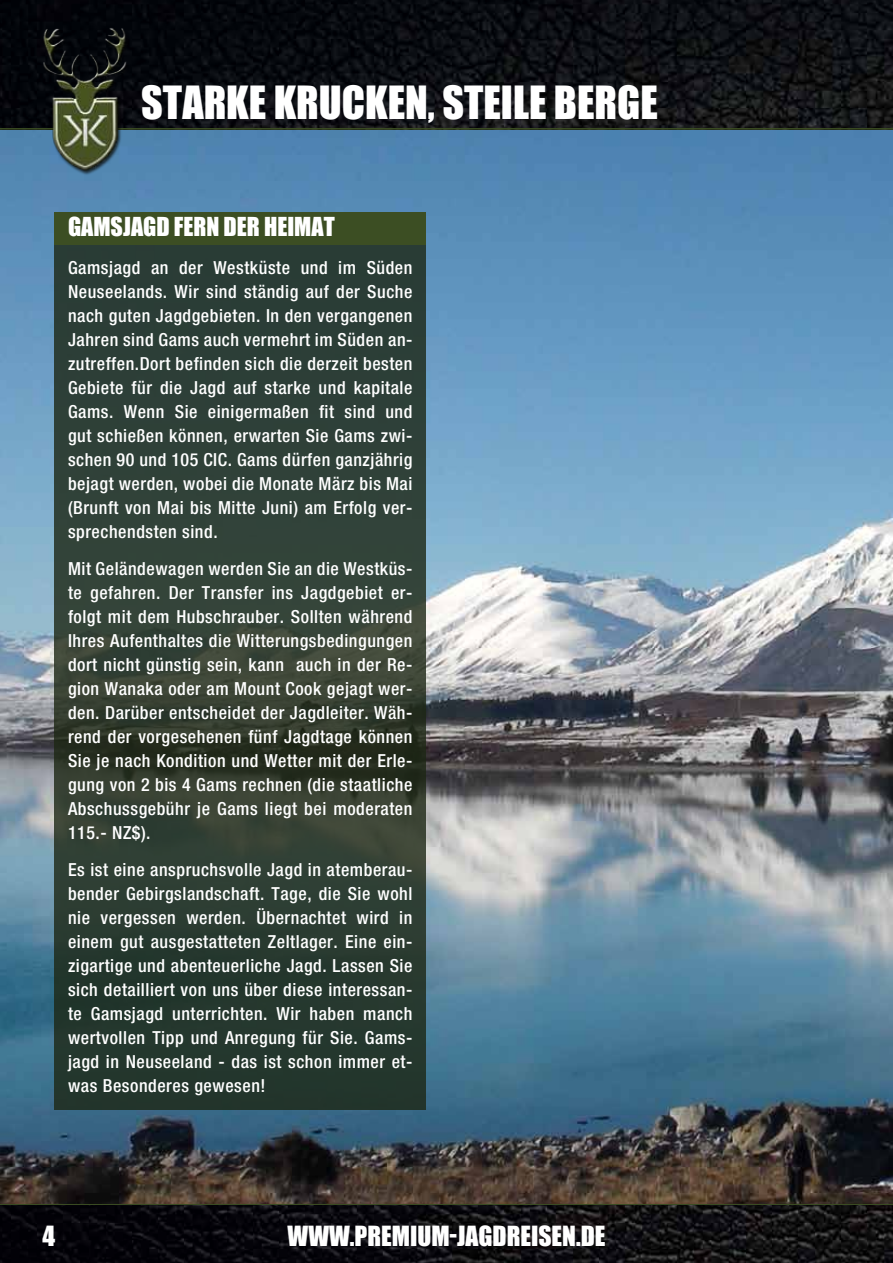
<style>
.page{position:relative;width:893px;height:1263px;background:#fff}
.page>*{position:absolute;margin:0;border:0;box-sizing:border-box;transform-origin:0 0}
.t1{font:42px "Impact";color:#fff}
.t2{font:25.5px "Impact";color:#fff}
.t3{font:24px "Impact";color:#fff}
.t4{font:500 condensed 18px/24px "Helvetica Neue LT Std";letter-spacing:.03em;color:#fff;text-align:justify}
</style>
<div class="page">
<img style="left:0;top:0;width:893px;height:1263px">
<hr style="left:0;top:128px;width:893px;height:2px;background:#3c4e23">
<hr style="left:0;top:1203px;width:893px;height:2px;background:#3c4e23">
<img style="left:0;top:130px;width:893px;height:1074px">
<img style="left:38px;top:19px;width:92px;height:161px">
<div style="left:54px;top:213px;width:371px;height:32px;background:#3c4e23"></div>
<svg style="left:54px;top:245px;width:371px;height:865px;background:#2e3d33"></svg>
<h1 class="t1" style="left:141px;top:70px;width:518px">STARKE KRUCKEN, STEILE BERGE</h1>
<h3 class="t3" style="left:68px;top:208px;width:268px">GAMSJAGD FERN DER HEIMAT</h3>
<p class="t4" style="left:68px;top:256px;width:346px">Gamsjagd an der Westküste und im Süden Neuseelands. Wir sind ständig auf der Suche nach guten Jagdgebieten. In den vergangenen Jahren sind Gams auch vermehrt im Süden an&shy;zutreffen.Dort befinden sich die derzeit besten Gebiete für die Jagd auf starke und kapitale Gams. Wenn Sie einigermaßen fit sind und gut schießen können, erwarten Sie Gams zwi&shy;schen 90 und 105 CIC. Gams dürfen ganzjährig bejagt werden, wobei die Monate März bis Mai (Brunft von Mai bis Mitte Juni) am Erfolg ver&shy;sprechendsten sind.</p>
<p class="t4" style="left:68px;top:556px;width:346px">Mit Geländewagen werden Sie an die Westküs&shy;te gefahren. Der Transfer ins Jagdgebiet er&shy;folgt mit dem Hubschrauber. Sollten während Ihres Aufenthaltes die Witterungsbedingungen dort nicht günstig sein, kann auch in der Re&shy;gion Wanaka oder am Mount Cook gejagt wer&shy;den. Darüber entscheidet der Jagdleiter. Wäh&shy;rend der vorgesehenen fünf Jagdtage können Sie je nach Kondition und Wetter mit der Erle&shy;gung von 2 bis 4 Gams rechnen (die staatliche Abschussgebühr je Gams liegt bei moderaten 115.- NZ$).</p>
<p class="t4" style="left:68px;top:857px;width:346px">Es ist eine anspruchsvolle Jagd in atemberau&shy;bender Gebirgslandschaft. Tage, die Sie wohl nie vergessen werden. Übernachtet wird in einem gut ausgestatteten Zeltlager. Eine ein&shy;zigartige und abenteuerliche Jagd. Lassen Sie sich detailliert von uns über diese interessan&shy;te Gamsjagd unterrichten. Wir haben manch wertvollen Tipp und Anregung für Sie. Gams&shy;jagd in Neuseeland - das ist schon immer et&shy;was Besonderes gewesen!</p>
<h2 class="t2" style="left:43px;top:1216px;width:14px">4</h2>
<h2 class="t2" style="left:288px;top:1216px;width:319px">WWW.PREMIUM-JAGDREISEN.DE</h2>
</div>
